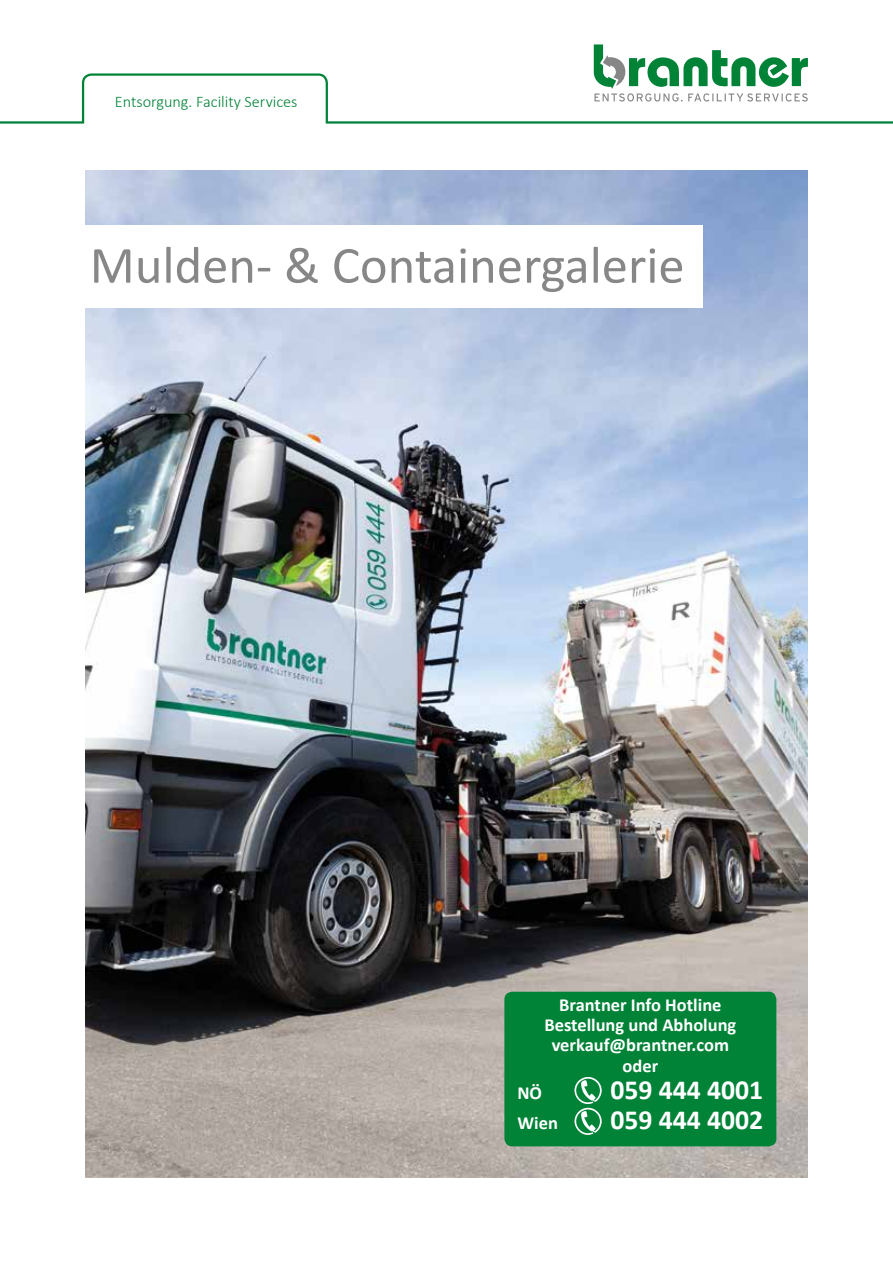
<style>
.page{position:relative;width:893px;height:1263px;background:#fff}
.page>*{position:absolute;margin:0;border:0;box-sizing:border-box;transform-origin:0 0}
.t1{font:52.65px "Calibri";color:#878787}
.t2{font:700 27.75px "Calibri";color:#fff}
.t3{font:700 18.45px/20.2px "Calibri";color:#fff;text-align:center}
.t4{font:300 16.2px "Calibri";color:#008237}
</style>
<div class="page">
<img style="left:85px;top:170px;width:723px;height:1008px">
<svg style="left:594px;top:44px;width:214px;height:28px"></svg>
<svg style="left:0;top:72px;width:893px;height:52px"></svg>
<div style="left:84px;top:225px;width:618px;height:83px;background:#fff"></div>
<div style="left:504px;top:992px;width:272px;height:154px;background:#008237;border-radius:8px"></div>
<svg style="left:574px;top:1077px;width:28px;height:58px"></svg>
<p class="t4" style="left:115px;top:92px;width:184px">Entsorgung. Facility Services</p>
<h1 class="t1" style="left:90px;top:232px;width:596px">Mulden- &amp; Containergalerie</h1>
<p class="t3" style="left:544px;top:994px;width:193px">Brantner Info Hotline<br>Bestellung und Abholung verkauf@brantner.com oder</p>
<p class="t3" style="left:517px;top:1083px;width:26px">NÖ</p>
<h2 class="t2" style="left:610px;top:1072px;width:154px">059 444 4001</h2>
<p class="t3" style="left:517px;top:1113px;width:42px">Wien</p>
<h2 class="t2" style="left:610px;top:1102px;width:154px">059 444 4002</h2>
</div>
